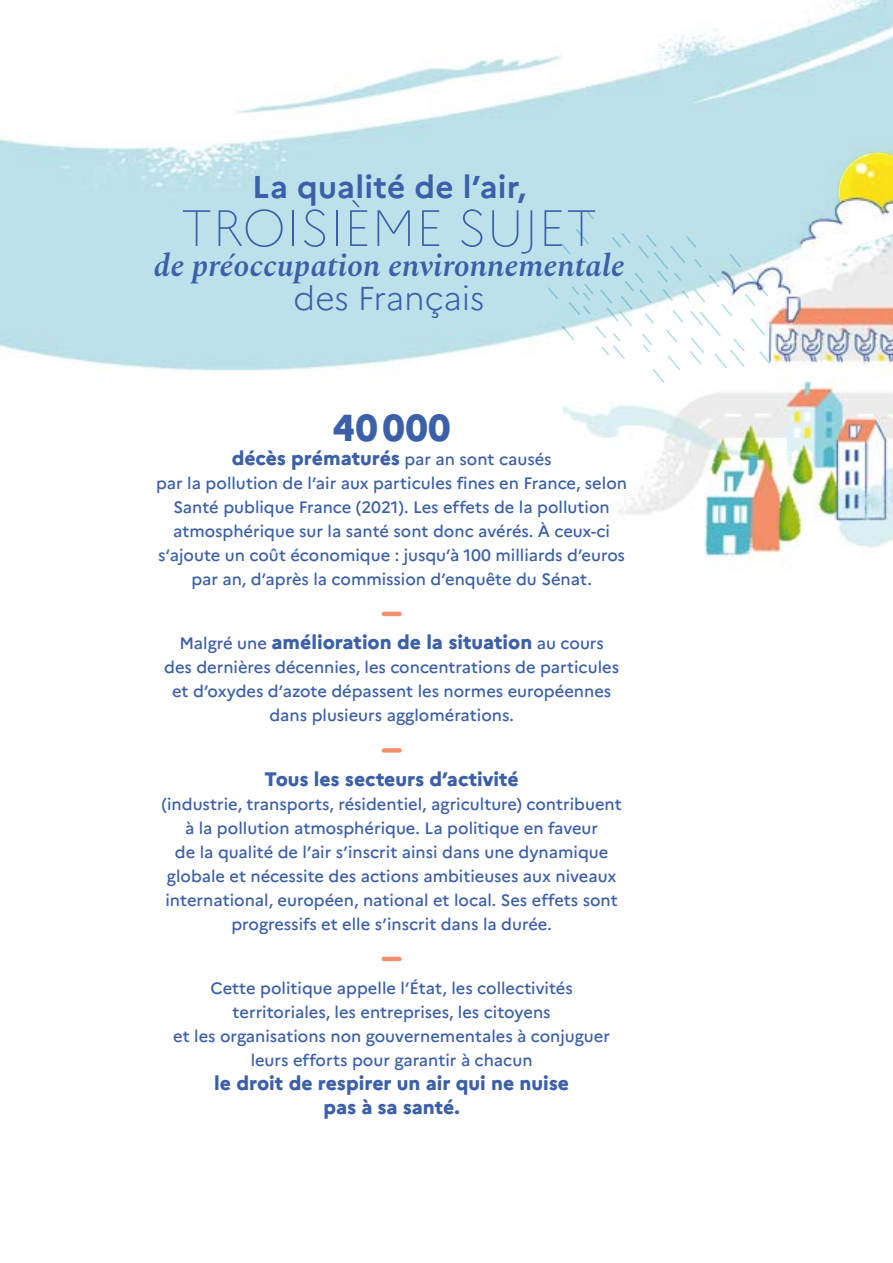
<style>
.page{position:relative;width:893px;height:1263px;background:#fff}
.page>*{position:absolute;margin:0;border:0;box-sizing:border-box;transform-origin:0 0}
.t1{font:100 51px "Marianne";color:#3b5fa9}
.t2{font:800 37.5px "Marianne";color:#3b5fa9}
.t3{font:300 33px "Marianne";color:#3b5fa9}
.t4{font:italic 600 31.5px "Spectral";color:#3b5fa9}
.t5{font:700 31.5px "Marianne";letter-spacing:.01em;color:#3b5fa9}
.t6{font:800 19.5px/24px "Marianne";color:#3b5fa9;text-align:center}
.t7{font:500 16.5px/24px "Marianne";color:#3b5fa9;text-align:center}
.s1{font-weight:500;font-size:16.5px}
</style>
<div class="page">
<svg style="left:547px;top:228px;width:16px;height:121px;background:#c4e4ec"></svg>
<img style="left:563px;top:19px;width:330px;height:540px">
<hr style="left:384px;top:612px;width:15px;height:4px;background:#f28f6a">
<div style="left:384px;top:748px;width:15px;height:5px;background:#f28f6a"></div>
<hr style="left:384px;top:957px;width:15px;height:4px;background:#f28f6a">
<h2 class="t5" style="left:252px;top:168px;width:275px">La qualité de l’air,</h2>
<h2 class="t1" style="left:181px;top:197px;width:418px">TROISIÈME SUJET</h2>
<h2 class="t4" style="left:153px;top:243px;width:473px">de préoccupation environnementale</h2>
<h2 class="t3" style="left:294px;top:279px;width:193px">des Français</h2>
<p class="t2" style="left:332px;top:404px;width:120px">40 000</p>
<p class="t6" style="left:232px;top:446px;width:321px">décès prématurés <span class="s1">par an sont causés</span></p>
<p class="t7" style="left:156px;top:471px;width:472px">par la pollution de l’air aux particules fines en France, selon Santé publique France (2021). Les effets de la pollution atmosphérique sur la santé sont donc avérés. À ceux-ci s’ajoute un coût économique : jusqu’à 100 milliards d’euros par an, d’après la commission d’enquête du Sénat.</p>
<p class="t6" style="left:179px;top:630px;width:426px"><span class="s1">Malgré une</span> amélioration de la situation <span class="s1">au cours</span></p>
<p class="t7" style="left:164px;top:655px;width:456px">des dernières décennies, les concentrations de particules et d’oxydes d’azote dépassent les normes européennes dans plusieurs agglomérations.</p>
<p class="t6" style="left:265px;top:767px;width:256px">Tous les secteurs d’activité</p>
<p class="t7" style="left:162px;top:792px;width:462px">(industrie, transports, résidentiel, agriculture) contribuent à la pollution atmosphérique. La politique en faveur<br>de la qualité de l’air s’inscrit ainsi dans une dynamique globale et nécessite des actions ambitieuses aux niveaux international, européen, national et local. Ses effets sont progressifs et elle s’inscrit dans la durée.</p>
<p class="t7" style="left:173px;top:976px;width:438px">Cette politique appelle l’État, les collectivités territoriales, les entreprises, les citoyens<br>et les organisations non gouvernementales à conjuguer leurs efforts pour garantir à chacun</p>
<p class="t6" style="left:214px;top:1071px;width:356px">le droit de respirer un air qui ne nuise pas à sa santé.</p>
</div>
